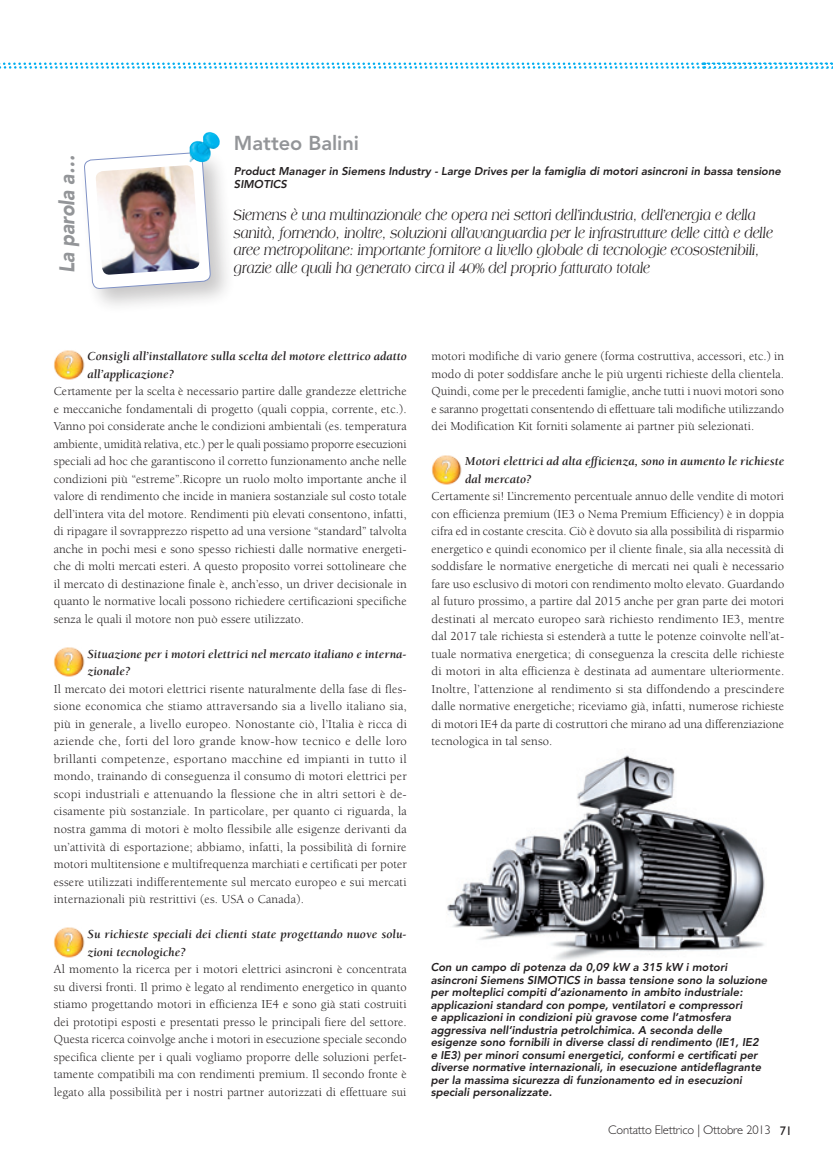
<style>
.page{position:relative;width:833px;height:1170px;background:#fff}
.page>*{position:absolute;margin:0;border:0;box-sizing:border-box;transform-origin:0 0}
.t1{font:italic 900 21.25px "Avenir LT Std";color:#939598;scale:.9 1}
.t2{font:800 20px "Avenir LT Std";color:#939598}
.t3{font:italic 15.62px/17.5px "Americana Std";color:#231f20;scale:.8 1}
.t4{font:12.5px/17.5px "Berkeley Std";letter-spacing:.005em;color:#231f20;text-align:justify}
.t5{font:italic 700 12.5px/17.5px "Berkeley Std";letter-spacing:.005em;color:#231f20}
.t6{font:300 12.5px "Gill Sans Std";letter-spacing:-.015em;color:#231f20}
.t7{font:italic 800 11.25px/12.5px "Avenir LT Std";color:#231f20}
.s1{font-weight:400}
</style>
<div class="page">
<img style="left:447px;top:755px;width:318px;height:205px">
<div style="left:78px;top:146px;width:156px;height:166px;background:#231f20;opacity:.25"></div>
<svg style="left:84px;top:146px;width:127px;height:154px"></svg>
<img style="left:95px;top:165px;width:105px;height:110px">
<img style="left:190px;top:132px;width:31px;height:31px">
<img style="left:54px;top:350px;width:31px;height:30px">
<img style="left:54px;top:647px;width:31px;height:30px">
<img style="left:54px;top:927px;width:31px;height:30px">
<img style="left:431px;top:455px;width:31px;height:30px">
<svg style="left:0;top:62px;width:833px;height:7px"></svg>
<h1 class="t1" style="left:54px;top:273px;width:133px;rotate:-90deg">La parola a…</h1>
<h2 class="t2" style="left:234px;top:131px;width:127px">Matteo Balini</h2>
<p class="t7" style="left:234px;top:165px;width:548px">Product Manager in Siemens Industry - Large Drives per la famiglia di motori asincroni in bassa tensione<br>SIMOTICS</p>
<p class="t3" style="left:234px;top:206px;width:675px">Siemens è una multinazionale che opera nei settori dell’industria, dell’energia e della sanità, fornendo, inoltre, soluzioni all’avanguardia per le infrastrutture delle città e delle aree metropolitane: importante fornitore a livello globale di tecnologie ecosostenibili,</p>
<p class="t3" style="left:234px;top:259px;width:522px">grazie alle quali ha generato circa il 40% del proprio fatturato totale</p>
<p class="t5" style="left:87px;top:348px;width:321px">Consigli all’installatore sulla scelta del motore elettrico adatto all’applicazione?</p>
<p class="t4" style="left:54px;top:383px;width:354px">Certamente per la scelta è necessario partire dalle grandezze elettriche e meccaniche fondamentali di progetto (quali coppia, corrente, etc.).<br>Vanno poi considerate anche le condizioni ambientali (es. temperatura ambiente, umidità relativa, etc.) per le quali possiamo proporre esecuzioni speciali ad hoc che garantiscono il corretto funzionamento anche nelle condizioni più “estreme”.Ricopre un ruolo molto importante anche il valore di rendimento che incide in maniera sostanziale sul costo totale dell’intera vita del motore. Rendimenti più elevati consentono, infatti, di ripagare il sovrapprezzo rispetto ad una versione “standard” talvolta anche in pochi mesi e sono spesso richiesti dalle normative energeti&shy;che di molti mercati esteri. A questo proposito vorrei sottolineare che il mercato di destinazione finale è, anch’esso, un driver decisionale in quanto le normative locali possono richiedere certificazioni specifiche senza le quali il motore non può essere utilizzato.</p>
<p class="t5" style="left:87px;top:645px;width:321px">Situazione per i motori elettrici nel mercato italiano e interna&shy;zionale?</p>
<p class="t4" style="left:54px;top:680px;width:355px">Il mercato dei motori elettrici risente naturalmente della fase di fles&shy;sione economica che stiamo attraversando sia a livello italiano sia, più in generale, a livello europeo. Nonostante ciò, l’Italia è ricca di aziende che, forti del loro grande know-how tecnico e delle loro brillanti competenze, esportano macchine ed impianti in tutto il mondo, trainando di conseguenza il consumo di motori elettrici per scopi industriali e attenuando la flessione che in altri settori è de&shy;cisamente più sostanziale. In particolare, per quanto ci riguarda, la nostra gamma di motori è molto flessibile alle esigenze derivanti da un’attività di esportazione; abbiamo, infatti, la possibilità di fornire motori multitensione e multifrequenza marchiati e certificati per poter essere utilizzati indifferentemente sul mercato europeo e sui mercati internazionali più restrittivi (es. USA o Canada).</p>
<p class="t5" style="left:87px;top:925px;width:321px">Su richieste speciali dei clienti state progettando nuove solu&shy;zioni tecnologiche?</p>
<p class="t4" style="left:54px;top:960px;width:355px">Al momento la ricerca per i motori elettrici asincroni è concentrata su diversi fronti. Il primo è legato al rendimento energetico in quanto stiamo progettando motori in efficienza IE4 e sono già stati costruiti dei prototipi esposti e presentati presso le principali fiere del settore.<br>Questa ricerca coinvolge anche i motori in esecuzione speciale secondo specifica cliente per i quali vogliamo proporre delle soluzioni perfet&shy;tamente compatibili ma con rendimenti premium. Il secondo fronte è legato alla possibilità per i nostri partner autorizzati di effettuare sui</p>
<p class="t4" style="left:431px;top:348px;width:354px">motori modifiche di vario genere (forma costruttiva, accessori, etc.) in modo di poter soddisfare anche le più urgenti richieste della clientela.<br>Quindi, come per le precedenti famiglie, anche tutti i nuovi motori sono e saranno progettati consentendo di effettuare tali modifiche utilizzando dei Modification Kit forniti solamente ai partner più selezionati.</p>
<p class="t5" style="left:465px;top:453px;width:320px">Motori elettrici ad alta efficienza, sono in aumento le richieste dal mercato?</p>
<p class="t4" style="left:431px;top:488px;width:354px">Certamente si! L’incremento percentuale annuo delle vendite di motori con efficienza premium (IE3 o Nema Premium Efficiency) è in doppia cifra ed in costante crescita. Ciò è dovuto sia alla possibilità di risparmio energetico e quindi economico per il cliente finale, sia alla necessità di soddisfare le normative energetiche di mercati nei quali è necessario fare uso esclusivo di motori con rendimento molto elevato. Guardando al futuro prossimo, a partire dal 2015 anche per gran parte dei motori destinati al mercato europeo sarà richiesto rendimento IE3, mentre dal 2017 tale richiesta si estenderà a tutte le potenze coinvolte nell’at&shy;tuale normativa energetica; di conseguenza la crescita delle richieste di motori in alta efficienza è destinata ad aumentare ulteriormente.<br>Inoltre, l’attenzione al rendimento si sta diffondendo a prescindere dalle normative energetiche; riceviamo già, infatti, numerose richieste di motori IE4 da parte di costruttori che mirano ad una differenziazione tecnologica in tal senso.</p>
<p class="t7" style="left:431px;top:961px;width:338px">Con un campo di potenza da 0,09 kW a 315 kW i motori asincroni Siemens SIMOTICS in bassa tensione sono la soluzione per molteplici compiti d’azionamento in ambito industriale: applicazioni standard con pompe, ventilatori e compressori<br>e applicazioni in condizioni più gravose come l’atmosfera aggressiva nell’industria petrolchimica. A seconda delle esigenze sono fornibili in diverse classi di rendimento (IE1, IE2 e IE3) per minori consumi energetici, conformi e certificati per diverse normative internazionali, in esecuzione antideflagrante per la massima sicurezza di funzionamento ed in esecuzioni speciali personalizzate.</p>
<p class="t6" style="left:608px;top:1122px;width:185px">Contatto Elettrico | Ottobre 2013 <span class="s1">71</span></p>
</div>
